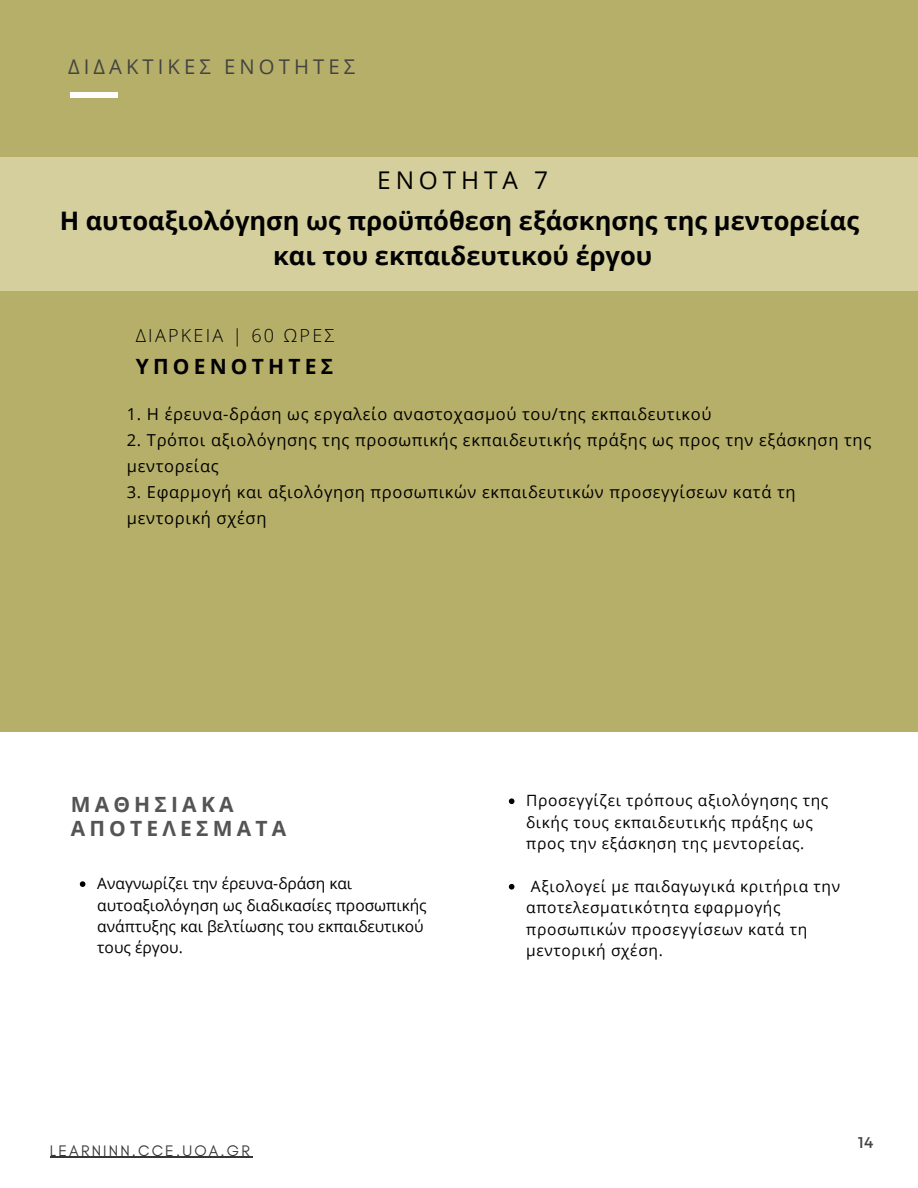
<style>
.page{position:relative;width:918px;height:1188px;background:#fff}
.page>*{position:absolute;margin:0;border:0;box-sizing:border-box;transform-origin:0 0}
.t1{font:700 25.5px/34.8px "Open Sans";color:#000;text-align:center}
.t2{font:24.45px "Open Sans";letter-spacing:.2em;color:#000}
.t3{font:700 21px/23.7px "Open Sans";letter-spacing:.2em;color:#545454}
.t4{font:700 21px "Open Sans";letter-spacing:.2em;color:#000}
.t5{font:20.25px "Open Sans";letter-spacing:.2em;color:#444440}
.t6{font:300 18px "Open Sans";letter-spacing:.125em;color:#000}
.t7{font:16.5px/25.8px "Open Sans";letter-spacing:.04em;color:#000}
.t8{font:15.6px/21.3px "Open Sans";letter-spacing:.04em;color:#000}
.t9{font:15.6px/21.3px "Open Sans";color:#000}
.t10{font:15.6px "Glacial Indifference";letter-spacing:.14em;color:#373737}
.t11{font:15.6px "Montserrat";color:#454545}
</style>
<div class="page">
<div style="left:0;top:0;width:918px;height:732px;background:#b6af69"></div>
<div style="left:70px;top:92px;width:48px;height:5px;background:#fff"></div>
<svg style="left:80px;top:881px;width:5px;height:6px"></svg>
<svg style="left:509px;top:798px;width:5px;height:6px"></svg>
<svg style="left:509px;top:884px;width:5px;height:6px"></svg>
<div style="left:0;top:157px;width:918px;height:134px;background:#d4cf9c"></div>
<hr style="left:50px;top:1157px;width:202px;height:1px;background:#373737">
<p class="t5" style="left:68px;top:53px;width:288px">ΔΙΔΑΚΤΙΚΕΣ ΕΝΟΤΗΤΕΣ</p>
<h2 class="t2" style="left:377px;top:163px;width:172px">ΕΝΟΤΗΤΑ 7</h2>
<h1 class="t1" style="left:60px;top:203px;width:801px">Η αυτοαξιολόγηση ως προϋπόθεση εξάσκησης της μεντορείας και του εκπαιδευτικού έργου</h1>
<p class="t6" style="left:136px;top:322px;width:200px">ΔΙΑΡΚΕΙΑ | 60 ΩΡΕΣ</p>
<p class="t4" style="left:136px;top:352px;width:199px">ΥΠΟΕΝΟΤΗΤΕΣ</p>
<p class="t7" style="left:127px;top:401px;width:586px">1. Η έρευνα-δράση ως εργαλείο αναστοχασμού του/της εκπαιδευτικού</p>
<p class="t7" style="left:127px;top:427px;width:746px">2. Τρόποι αξιολόγησης της προσωπικής εκπαιδευτικής πράξης ως προς την εξάσκηση της μεντορείας</p>
<p class="t7" style="left:127px;top:478px;width:670px">3. Εφαρμογή και αξιολόγηση προσωπικών εκπαιδευτικών προσεγγίσεων κατά τη μεντορική σχέση</p>
<p class="t3" style="left:71px;top:792px;width:217px">ΜΑΘΗΣΙΑΚΑ<br>ΑΠΟΤΕΛΕΣΜΑΤΑ</p>
<p class="t8" style="left:526px;top:790px;width:304px">Προσεγγίζει τρόπους αξιολόγησης της δικής τους εκπαιδευτικής πράξης ως προς την εξάσκηση της μεντορείας.</p>
<p class="t8" style="left:526px;top:875px;width:315px">Αξιολογεί με παιδαγωγικά κριτήρια την αποτελεσματικότητα εφαρμογής προσωπικών προσεγγίσεων κατά τη μεντορική σχέση.</p>
<p class="t9" style="left:97px;top:872px;width:331px">Αναγνωρίζει την έρευνα-δράση και αυτοαξιολόγηση ως διαδικασίες προσωπικής ανάπτυξης και βελτίωσης του εκπαιδευτικού τους έργου.</p>
<p class="t10" style="left:50px;top:1141px;width:201px">LEARNINN.CCE.UOA.GR</p>
<p class="t11" style="left:858px;top:1133px;width:17px">14</p>
</div>
